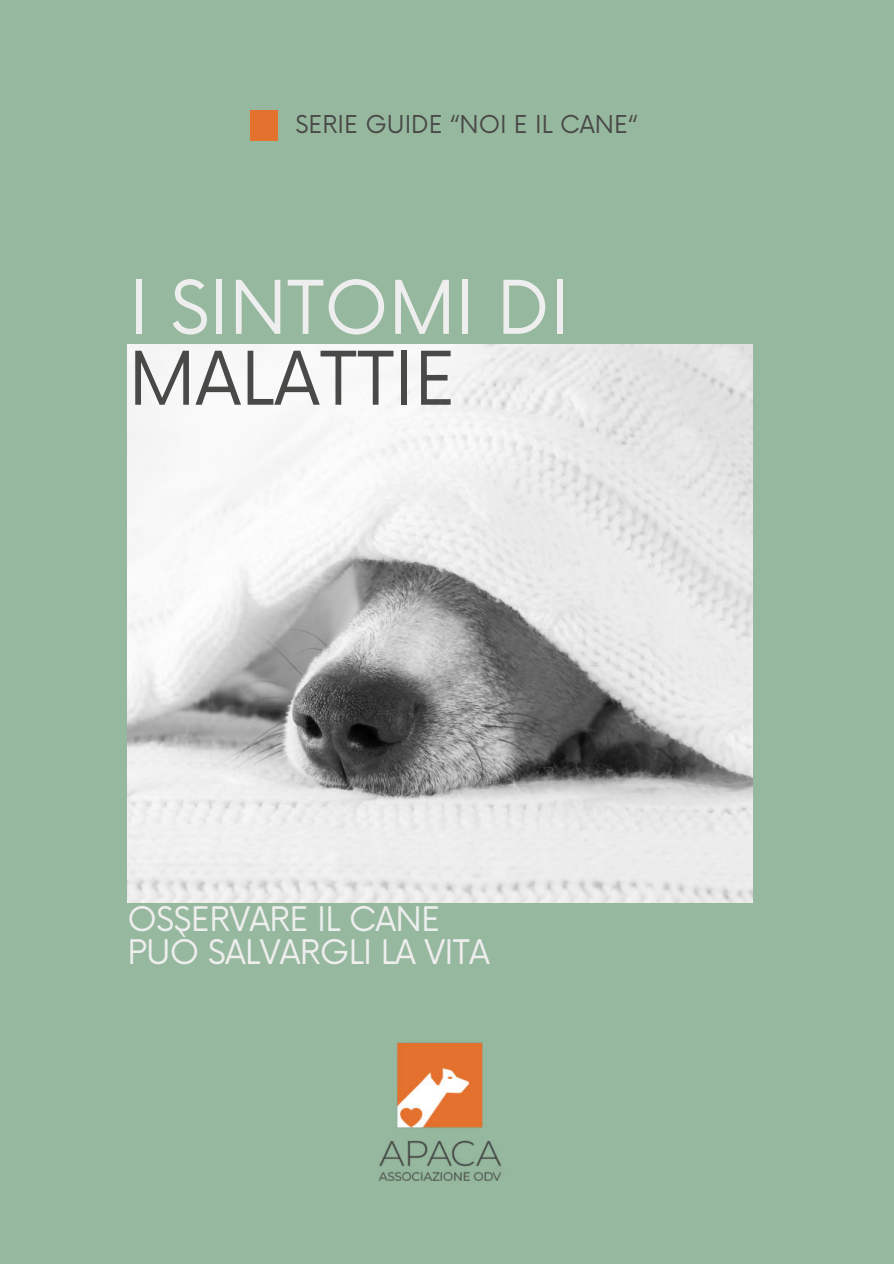
<style>
.page{position:relative;width:894px;height:1264px;background:#fff}
.page>*{position:absolute;margin:0;border:0;box-sizing:border-box;transform-origin:0 0}
.t1{font:72px "Now";color:#efeeee}
.t2{font:72px "Now";color:#494948}
.t3{font:33px/32.7px "Now";letter-spacing:-.025em;color:#efeeee}
.t4{font:24px "Now";color:#494948}
</style>
<div class="page">
<div style="left:0;top:0;width:893px;height:1263px;background:#96b89f"></div>
<img style="left:378px;top:1042px;width:124px;height:139px">
<div style="left:250px;top:110px;width:27px;height:30px;background:#e4712e"></div>
<img style="left:127px;top:345px;width:625px;height:557px">
<p class="t4" style="left:295px;top:105px;width:343px">SERIE GUIDE “NOI E IL CANE“</p>
<h1 class="t1" style="left:129px;top:249px;width:442px">I SINTOMI DI</h1>
<h1 class="t2" style="left:129px;top:320px;width:329px">MALATTIE</h1>
<p class="t3" style="left:127px;top:900px;width:364px">OSSERVARE IL CANE<br>PUÒ SALVARGLI LA VITA</p>
</div>
